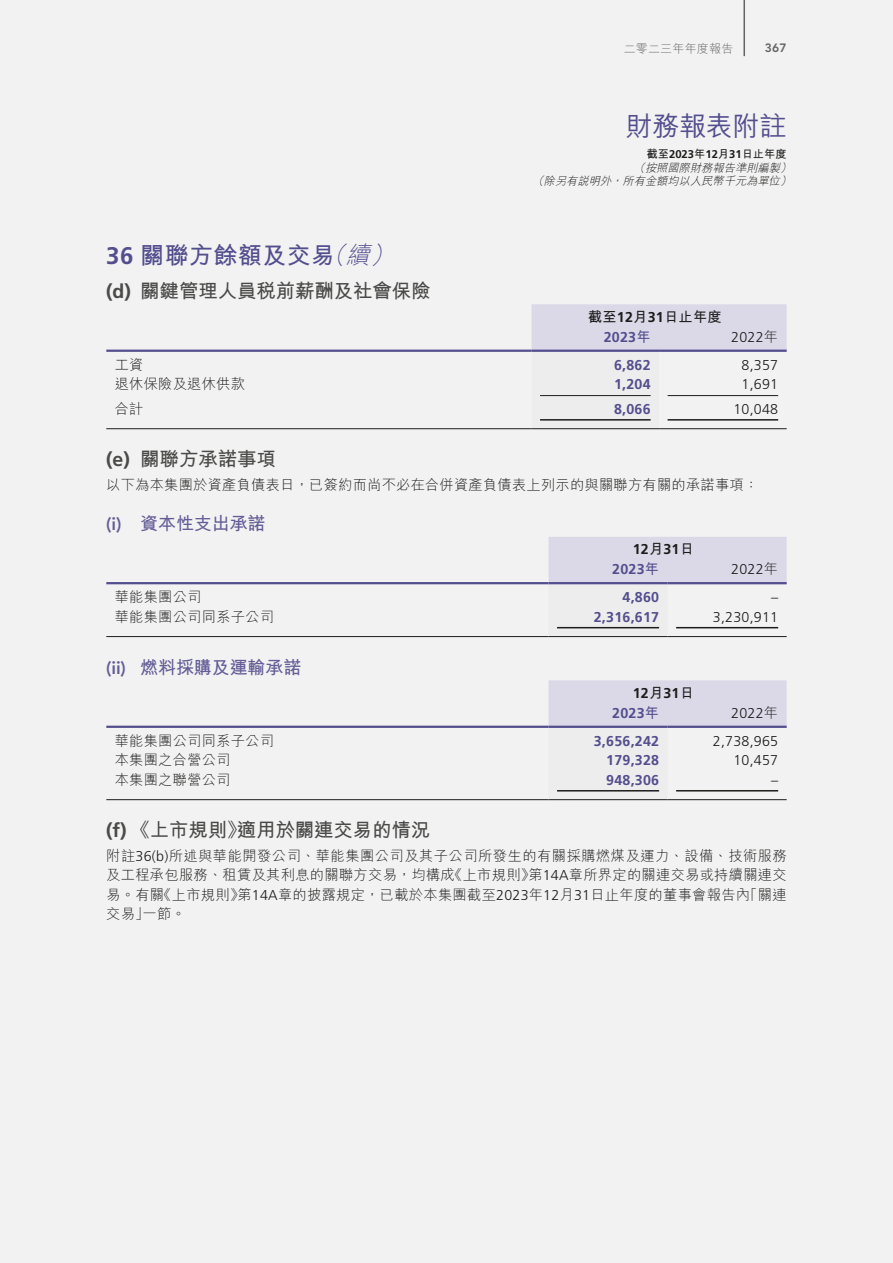
<style>
.page{position:relative;width:893px;height:1263px;background:#f2f2f2}
.page>*{position:absolute;margin:0;border:0;box-sizing:border-box;transform-origin:0 0}
.t1{font:500 27px "M Hei HK";letter-spacing:-.01em;color:#534e8e}
.t2{font:700 24px "M Hei HK";letter-spacing:.015em;color:#534e8e}
.t3{font:700 19.5px "M Hei HK";letter-spacing:-.01em;color:#4a4a49}
.t4{font:700 18px "M Hei HK";letter-spacing:-.005em;color:#645d97}
.t5{font:300 14.25px/19.5px "M Hei HK";letter-spacing:.015em;color:#1c1c1b;text-align:justify}
.t6{font:700 14.25px "Frutiger LT Std";letter-spacing:.015em;color:#534e8e}
.t7{font:300 14.25px "Frutiger LT Std";letter-spacing:.015em;color:#1c1c1b}
.t8{font:700 14.25px/19.5px "Frutiger LT Std";letter-spacing:.015em;color:#1c1c1b}
.t9{font:700 14.25px "M Hei HK";letter-spacing:.015em;color:#1c1c1b}
.t10{font:300 12px "M Hei HK";letter-spacing:.015em;color:#636362}
.t11{font:800 12px "Avenir LT Std";color:#636362}
.t12{font:italic 300 11.25px "M Hei HK";color:#1c1c1b}
.t13{font:700 11.25px "M Hei HK";color:#1c1c1b}
.s1{font-family:"Frutiger LT Std"}
.s2{font-weight:300;font-style:italic}
.s3{font-family:"M Hei HK"}
.s4{font-family:"Avenir LT Std";font-weight:800}
.s5{color:#534e8e}
.s6{font-family:"M Hei HK";color:#534e8e}
</style>
<div class="page">
<hr style="left:743px;top:0;width:2px;height:56px;background:#636362">
<svg style="left:531px;top:304px;width:256px;height:117px"></svg>
<hr style="left:106px;top:350px;width:425px;height:2px;background:#534e8e">
<hr style="left:531px;top:350px;width:128px;height:2px;background:#534e8e">
<hr style="left:659px;top:350px;width:128px;height:2px;background:#534e8e">
<hr style="left:540px;top:395px;width:111px;height:1px;background:#1c1c1b">
<hr style="left:668px;top:395px;width:110px;height:1px;background:#1c1c1b">
<hr style="left:540px;top:419px;width:111px;height:2px;background:#1c1c1b">
<hr style="left:668px;top:419px;width:110px;height:2px;background:#1c1c1b">
<hr style="left:106px;top:428px;width:425px;height:1px;background:#1c1c1b">
<hr style="left:531px;top:428px;width:128px;height:1px;background:#1c1c1b">
<hr style="left:659px;top:428px;width:128px;height:1px;background:#1c1c1b">
<svg style="left:549px;top:537px;width:238px;height:92px"></svg>
<hr style="left:106px;top:582px;width:443px;height:2px;background:#534e8e">
<hr style="left:549px;top:582px;width:119px;height:2px;background:#534e8e">
<hr style="left:668px;top:582px;width:119px;height:2px;background:#534e8e">
<hr style="left:557px;top:627px;width:102px;height:1px;background:#1c1c1b">
<hr style="left:676px;top:627px;width:102px;height:1px;background:#1c1c1b">
<hr style="left:106px;top:636px;width:443px;height:1px;background:#1c1c1b">
<hr style="left:549px;top:636px;width:119px;height:1px;background:#1c1c1b">
<hr style="left:668px;top:636px;width:119px;height:1px;background:#1c1c1b">
<svg style="left:549px;top:680px;width:238px;height:112px"></svg>
<hr style="left:106px;top:726px;width:443px;height:2px;background:#534e8e">
<hr style="left:549px;top:726px;width:119px;height:2px;background:#534e8e">
<hr style="left:668px;top:726px;width:119px;height:2px;background:#534e8e">
<hr style="left:557px;top:790px;width:102px;height:1px;background:#1c1c1b">
<hr style="left:676px;top:790px;width:102px;height:1px;background:#1c1c1b">
<hr style="left:106px;top:799px;width:443px;height:1px;background:#1c1c1b">
<hr style="left:549px;top:799px;width:119px;height:1px;background:#1c1c1b">
<hr style="left:668px;top:799px;width:119px;height:1px;background:#1c1c1b">
<p class="t10" style="left:624px;top:40px;width:111px">二零二三年年度報告</p>
<p class="t11" style="left:765px;top:41px;width:23px">367</p>
<h2 class="t2" style="left:106px;top:238px;width:297px"><span class="s1">36</span> 關聯方餘額及交易<span class="s2">（續）</span></h2>
<h3 class="t3" style="left:106px;top:276px;width:326px"><span class="s1">(d)</span> 關鍵管理人員稅前薪酬及社會保險</h3>
<h1 class="t1" style="left:626px;top:107px;width:162px">財務報表附註</h1>
<p class="t13" style="left:647px;top:146px;width:142px">截至<span class="s1">2023</span>年<span class="s1">12</span>月<span class="s1">31</span>日止年度</p>
<p class="t12" style="left:634px;top:160px;width:162px">（按照國際財務報告準則編製）</p>
<p class="t12" style="left:532px;top:173px;width:264px">（除另有說明外，所有金額均以人民幣千元為單位）</p>
<p class="t9" style="left:588px;top:306px;width:135px">截至<span class="s1">12</span>月<span class="s1">31</span>日止年度</p>
<p class="t6" style="left:604px;top:328px;width:48px">2023<span class="s3">年</span></p>
<p class="t7" style="left:731px;top:328px;width:48px">2022<span class="s3">年</span></p>
<p class="t5" style="left:115px;top:354px;width:30px">工資</p>
<p class="t6" style="left:614px;top:356px;width:38px">6,862</p>
<p class="t7" style="left:742px;top:357px;width:38px">8,357</p>
<p class="t5" style="left:115px;top:373px;width:132px">退休保險及退休供款</p>
<p class="t6" style="left:614px;top:376px;width:38px">1,204</p>
<p class="t7" style="left:742px;top:376px;width:38px">1,691</p>
<p class="t5" style="left:115px;top:398px;width:30px">合計</p>
<p class="t6" style="left:614px;top:400px;width:38px">8,066</p>
<p class="t7" style="left:733px;top:401px;width:46px">10,048</p>
<h3 class="t3" style="left:106px;top:445px;width:171px"><span class="s1">(e)</span> 關聯方承諾事項</h3>
<p class="t5" style="left:106px;top:474px;width:653px">以下為本集團於資產負債表日，已簽約而尚不必在合併資產負債表上列示的與關聯方有關的承諾事項：</p>
<p class="t4" style="left:106px;top:510px;width:161px"><span class="s4">(i)</span> 資本性支出承諾</p>
<p class="t8" style="left:612px;top:540px;width:83px;text-indent:20px">12<span class="s3">月</span>31<span class="s3">日<br></span><span class="s5">2023</span><span class="s6">年</span></p>
<p class="t7" style="left:731px;top:561px;width:48px">2022<span class="s3">年</span></p>
<p class="t5" style="left:115px;top:586px;width:88px">華能集團公司</p>
<p class="t6" style="left:622px;top:589px;width:38px">4,860</p>
<p class="t7" style="left:771px;top:589px;width:9px">–</p>
<p class="t5" style="left:115px;top:606px;width:161px">華能集團公司同系子公司</p>
<p class="t6" style="left:594px;top:608px;width:67px">2,316,617</p>
<p class="t7" style="left:713px;top:608px;width:67px">3,230,911</p>
<p class="t4" style="left:106px;top:654px;width:197px"><span class="s4">(ii)</span> 燃料採購及運輸承諾</p>
<p class="t8" style="left:612px;top:683px;width:83px;text-indent:20px">12<span class="s3">月</span>31<span class="s3">日<br></span><span class="s5">2023</span><span class="s6">年</span></p>
<p class="t7" style="left:731px;top:704px;width:48px">2022<span class="s3">年</span></p>
<p class="t5" style="left:115px;top:730px;width:161px">華能集團公司同系子公司</p>
<p class="t6" style="left:594px;top:732px;width:67px">3,656,242</p>
<p class="t7" style="left:713px;top:733px;width:67px">2,738,965</p>
<p class="t5" style="left:115px;top:749px;width:117px">本集團之合營公司</p>
<p class="t6" style="left:606px;top:752px;width:54px">179,328</p>
<p class="t7" style="left:733px;top:752px;width:46px">10,457</p>
<p class="t5" style="left:115px;top:769px;width:117px">本集團之聯營公司</p>
<p class="t6" style="left:606px;top:771px;width:54px">948,306</p>
<p class="t7" style="left:771px;top:772px;width:9px">–</p>
<h3 class="t3" style="left:106px;top:815px;width:326px"><span class="s1">(f)</span> 《上市規則》適用於關連交易的情況</h3>
<p class="t5" style="left:106px;top:845px;width:682px">附註<span class="s1">36(b)</span>所述與華能開發公司、華能集團公司及其子公司所發生的有關採購燃煤及運力、設備、技術服務及工程承包服務、租賃及其利息的關聯方交易，均構成《上市規則》第<span class="s1">14A</span>章所界定的關連交易或持續關連交易。有關《上市規則》第<span class="s1">14A</span>章的披露規定，已載於本集團截至<span class="s1">2023</span>年<span class="s1">12</span>月<span class="s1">31</span>日止年度的董事會報告內「關連交易」一節。</p>
</div>
